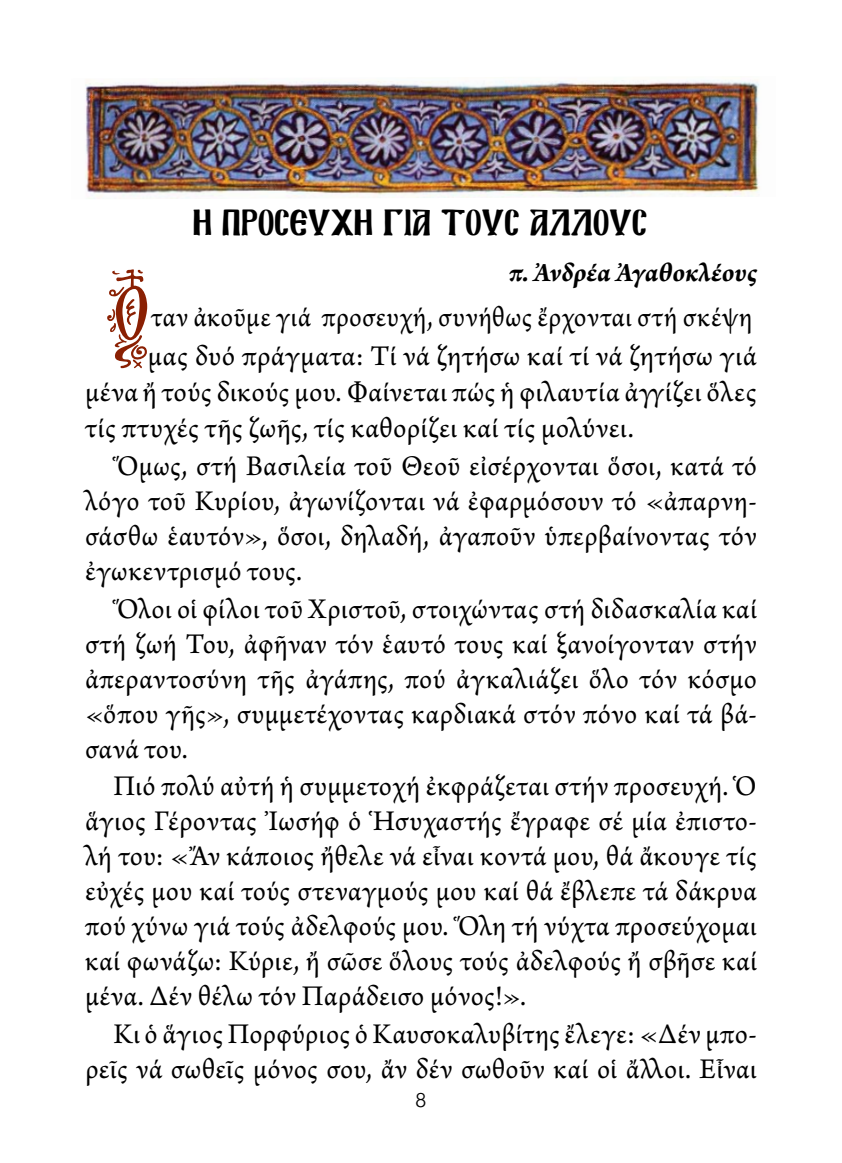
<style>
.page{position:relative;width:842px;height:1163px;background:#fff}
.page>*{position:absolute;margin:0;border:0;box-sizing:border-box;transform-origin:0 0}
.t1{font:100px "Mg Konstantinos";color:#8a2003}
.t2{font:32px "Mg Ekklisia Normal";color:#000}
.t3{font:30px/35px "Arno Pro";letter-spacing:.015em;color:#000;text-align:justify}
.t4{font:30px/38.8px "Arno Pro";letter-spacing:.015em;color:#000;scale:.95 1}
.t5{font:italic 700 28px "Arno Pro";letter-spacing:-.005em;color:#000}
.t6{font:300 20px "UB Helvetica";color:#000}
</style>
<div class="page">
<img style="left:85px;top:79px;width:675px;height:120px">
<p class="t2" style="left:194px;top:210px;width:456px">H pROSEYXH GIA TOYS ALLOYS</p>
<p class="t5" style="left:509px;top:256px;width:249px">π. Ἀνδρέα Ἀγαθοκλέους</p>
<h1 class="t1" style="left:107px;top:269px;width:47px">O</h1>
<p class="t4" style="left:148px;top:299px;width:643px">ταν ἀκοῦμε γιά προσευχή, συνήθως ἔρχονται στή σκέψη μας δυό πράγματα: Τί νά ζητήσω καί τί νά ζητήσω γιά</p>
<p class="t3" style="left:85px;top:375px;width:673px;line-height:36px">μένα ἤ τούς δικούς μου. Φαίνεται πώς ἡ φιλαυτία ἀγγίζει ὅλες τίς πτυχές τῆς ζωῆς, τίς καθορίζει καί τίς μολύνει.</p>
<p class="t3" style="left:85px;top:450px;width:673px;text-indent:28px">Ὅμως, στή Βασιλεία τοῦ Θεοῦ εἰσέρχονται ὅσοι, κατά τό λόγο τοῦ Κυρίου, ἀγωνίζονται νά ἐφαρμόσουν τό «ἀπαρνη&shy;σάσθω ἑαυτόν», ὅσοι, δηλαδή, ἀγαποῦν ὑπερβαίνοντας τόν ἐγωκεντρισμό τους.</p>
<p class="t3" style="left:85px;top:592px;width:673px;text-indent:28px">Ὅλοι οἱ φίλοι τοῦ Χριστοῦ, στοιχώντας στή διδασκαλία καί στή ζωή Του, ἀφῆναν τόν ἑαυτό τους καί ξανοίγονταν στήν ἀπεραντοσύνη τῆς ἀγάπης, πού ἀγκαλιάζει ὅλο τόν κόσμο «ὅπου γῆς», συμμετέχοντας καρδιακά στόν πόνο καί τά βά&shy;σανά του.</p>
<p class="t3" style="left:85px;top:770px;width:673px;text-indent:28px">Πιό πολύ αὐτή ἡ συμμετοχή ἐκφράζεται στήν προσευχή. Ὁ ἅγιος Γέροντας Ἰωσήφ ὁ Ἡσυχαστής ἔγραφε σέ μία ἐπιστο&shy;λή του: «Ἄν κάποιος ἤθελε νά εἶναι κοντά μου, θά ἄκουγε τίς εὐχές μου καί τούς στεναγμούς μου καί θά ἔβλεπε τά δάκρυα πού χύνω γιά τούς ἀδελφούς μου. Ὅλη τή νύχτα προσεύχομαι καί φωνάζω: Κύριε, ἤ σῶσε ὅλους τούς ἀδελφούς ἤ σβῆσε καί μένα. Δέν θέλω τόν Παράδεισο μόνος!».</p>
<p class="t3" style="left:85px;top:1017px;width:673px;text-align:right">Κι ὁ ἅγιος Πορφύριος ὁ Καυσοκαλυβίτης ἔλεγε: «Δέν μπο&shy;ρεῖς νά σωθεῖς μόνος σου, ἄν δέν σωθοῦν καί οἱ ἄλλοι. Εἶναι</p>
<p class="t6" style="left:416px;top:1087px;width:12px">8</p>
</div>
